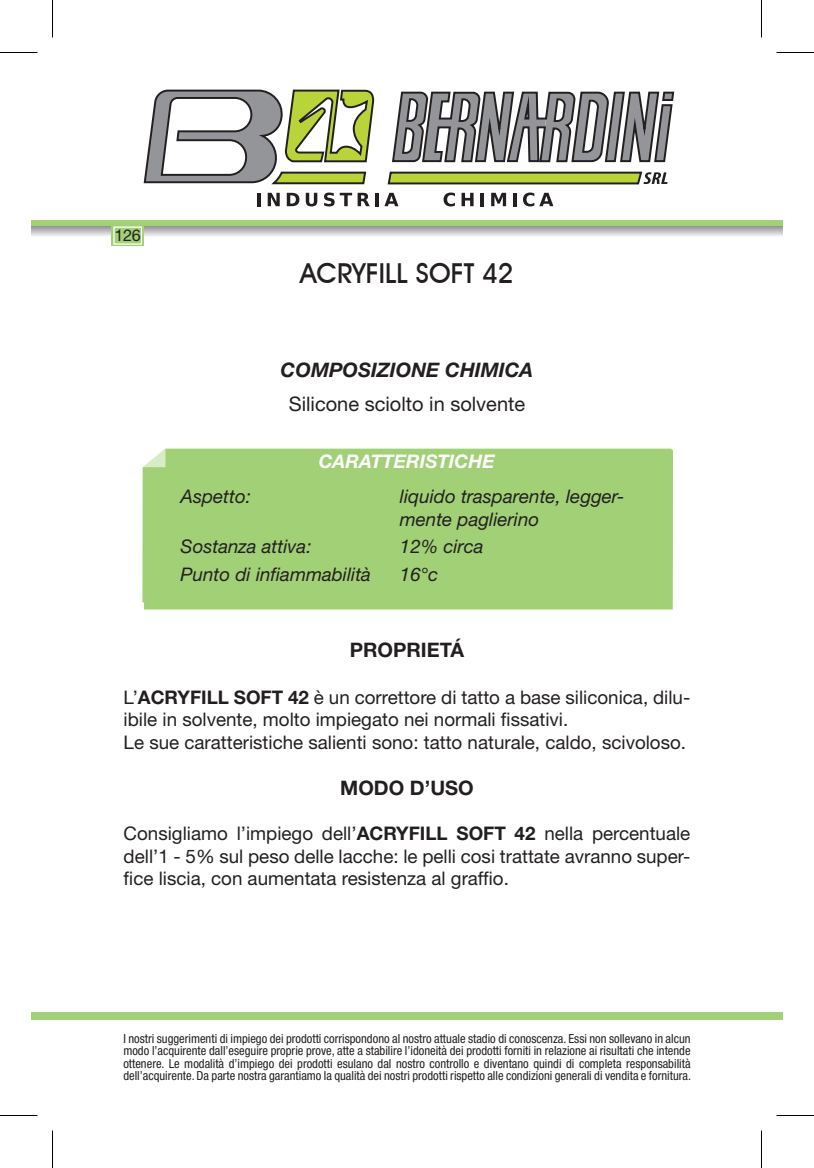
<style>
.page{position:relative;width:814px;height:1168px;background:#fff}
.page>*{position:absolute;margin:0;border:0;box-sizing:border-box;transform-origin:0 0}
.t1{font:500 27.5px "Avant Garde IT Cby BT";color:#231f20}
.t2{font:20px "Helvetica Neue LT Std";color:#231f20}
.t3{font:italic 700 20px "Helvetica Neue LT Std";color:#231f20}
.t4{font:700 20px "Helvetica Neue LT Std";color:#231f20}
.t5{font:18.75px/22.5px "Helvetica Neue LT Std";color:#231f20}
.t6{font:italic 18.75px/22.5px "Helvetica Neue LT Std";color:#231f20}
.t7{font:italic 18.75px/28.2px "Helvetica Neue LT Std";letter-spacing:-.06em;color:#231f20}
.t8{font:italic 700 18.75px "Helvetica Neue LT Std";color:#fff}
.t9{font:16.25px "Helvetica Neue LT Std";color:#231f20}
.t10{font:condensed 12.5px/12.5px "Helvetica Neue LT Std";color:#231f20;text-align:justify}
.s1{font-weight:700}
</style>
<div class="page">
<div style="left:31px;top:220px;width:730px;height:8px;background:#a1d076"></div>
<svg style="left:31px;top:226px;width:730px;height:10px;background:#bfc0c2"></svg>
<svg style="left:143px;top:91px;width:532px;height:93px"></svg>
<svg style="left:145px;top:89px;width:230px;height:96px"></svg>
<svg style="left:386px;top:171px;width:281px;height:14px;background:#95a44e"></svg>
<hr style="left:257px;top:193px;width:4px;height:13px;background:#231f20">
<svg style="left:268px;top:193px;width:12px;height:13px"></svg>
<svg style="left:287px;top:193px;width:12px;height:13px"></svg>
<svg style="left:306px;top:193px;width:11px;height:13px"></svg>
<svg style="left:324px;top:193px;width:10px;height:13px"></svg>
<svg style="left:340px;top:193px;width:30px;height:13px"></svg>
<hr style="left:375px;top:193px;width:4px;height:13px;background:#231f20">
<svg style="left:384px;top:193px;width:14px;height:13px"></svg>
<svg style="left:443px;top:193px;width:12px;height:13px"></svg>
<svg style="left:461px;top:193px;width:12px;height:13px"></svg>
<hr style="left:480px;top:193px;width:4px;height:13px;background:#231f20">
<svg style="left:491px;top:193px;width:15px;height:13px"></svg>
<svg style="left:513px;top:193px;width:3px;height:13px"></svg>
<svg style="left:523px;top:193px;width:30px;height:13px"></svg>
<div style="left:761px;top:220px;width:21px;height:8px;background:#a1d076"></div>
<svg style="left:761px;top:226px;width:21px;height:10px"></svg>
<div style="left:761px;top:1012px;width:21px;height:8px;background:#a1d076"></div>
<div style="left:31px;top:1012px;width:730px;height:8px;background:#a1d076"></div>
<div style="left:111px;top:225px;width:33px;height:21px;background:#a1d076"></div>
<div style="left:113px;top:226px;width:29px;height:19px;background:#a1d076;border:1px solid #fff"></div>
<svg style="left:144px;top:450px;width:529px;height:160px;background:#a6d27e"></svg>
<div style="left:142px;top:449px;width:529px;height:153px;background:#a1d076"></div>
<svg style="left:143px;top:449px;width:24px;height:20px"></svg>
<hr style="left:0;top:52px;width:38px;height:1px;background:#000">
<hr style="left:776px;top:52px;width:38px;height:1px;background:#000">
<hr style="left:0;top:1115px;width:38px;height:1px;background:#000">
<hr style="left:776px;top:1115px;width:38px;height:1px;background:#000">
<hr style="left:52px;top:0;width:1px;height:38px;background:#000">
<hr style="left:52px;top:1130px;width:1px;height:38px;background:#000">
<hr style="left:761px;top:0;width:1px;height:38px;background:#000">
<hr style="left:761px;top:1130px;width:1px;height:38px;background:#000">
<h3 class="t9" style="left:114px;top:226px;width:28px">126</h3>
<h1 class="t1" style="left:300px;top:257px;width:215px">ACRYFILL SOFT 42</h1>
<h2 class="t3" style="left:281px;top:357px;width:254px">COMPOSIZIONE CHIMICA</h2>
<h2 class="t2" style="left:289px;top:392px;width:238px">Silicone sciolto in solvente</h2>
<h3 class="t8" style="left:319px;top:450px;width:178px">CARATTERISTICHE</h3>
<h3 class="t6" style="left:181px;top:485px;width:72px">Aspetto:</h3>
<h3 class="t6" style="left:400px;top:485px;width:226px">liquido trasparente, legger&shy;mente paglierino</h3>
<h3 class="t6" style="left:181px;top:535px;width:132px">Sostanza attiva:</h3>
<h3 class="t6" style="left:400px;top:535px;width:85px">12% circa</h3>
<h3 class="t6" style="left:181px;top:563px;width:192px">Punto di infiammabilità</h3>
<h3 class="t6" style="left:400px;top:563px;width:40px">16°c</h3>
<h3 class="t6" style="left:182px;top:489px;width:72px">Aspetto:</h3>
<h3 class="t7" style="left:430px;top:486px;width:131px">liquido biancastro<br>5,5 – 6,5</h3>
<h2 class="t4" style="left:350px;top:638px;width:116px">PROPRIETÁ</h2>
<h3 class="t5" style="left:124px;top:686px;width:568px">L’<span class="s1">ACRYFILL SOFT 42</span> è un correttore di tatto a base siliconica, dilu&shy;ibile in solvente, molto impiegato nei normali fissativi.<br>Le sue caratteristiche salienti sono: tatto naturale, caldo, scivoloso.</h3>
<h2 class="t4" style="left:340px;top:776px;width:135px">MODO D’USO</h2>
<h3 class="t5" style="left:124px;top:822px;width:568px;text-align:justify">Consigliamo l’impiego dell’<span class="s1">ACRYFILL SOFT 42</span> nella percentuale dell’1 - 5% sul peso delle lacche: le pelli cosi trattate avranno super&shy;fice liscia, con aumentata resistenza al graffio.</h3>
<p class="t10" style="left:123px;top:1032px;width:569px">I nostri suggerimenti di impiego dei prodotti corrispondono al nostro attuale stadio di conoscenza. Essi non sollevano in alcun modo l’acquirente dall’eseguire proprie prove, atte a stabilire l’idoneità dei prodotti forniti in relazione ai risultati che intende ottenere. Le modalità d’impiego dei prodotti esulano dal nostro controllo e diventano quindi di completa responsabilità dell’acquirente. Da parte nostra garantiamo la qualità dei nostri prodotti rispetto alle condizioni generali di vendita e fornitura.</p>
</div>
